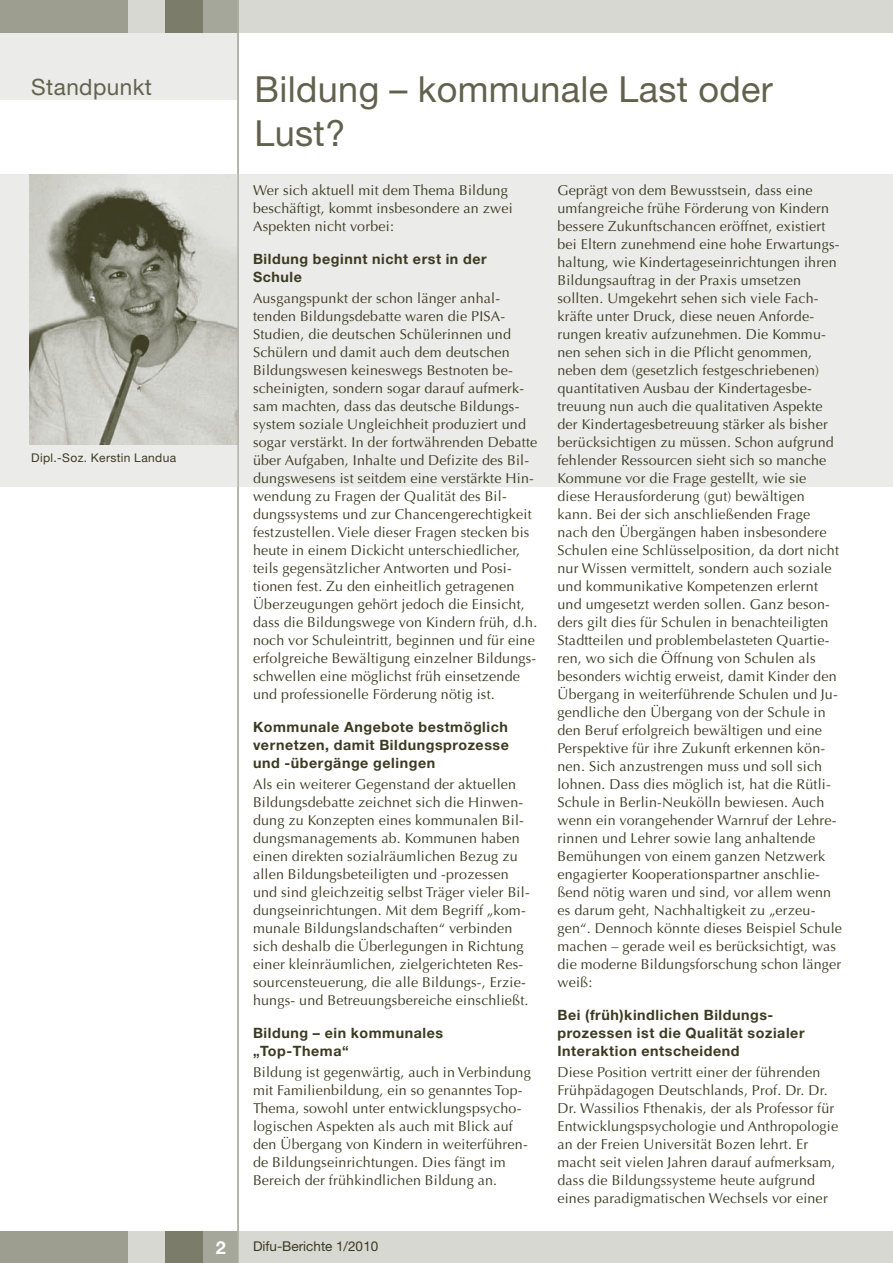
<style>
.page{position:relative;width:893px;height:1263px;background:#fff}
.page>*{position:absolute;margin:0;border:0;box-sizing:border-box;transform-origin:0 0}
.t1{font:36px/43.5px "Helvetica Neue";letter-spacing:.01em;color:#61624e}
.t2{font:22.5px "Helvetica Neue";letter-spacing:.02em;color:#61624e}
.t3{font:700 18px "Helvetica Neue";color:#fff}
.t4{font:14.25px/18px "Optima";letter-spacing:.015em;color:#3a3b21}
.t5{font:700 14.25px/18px "Helvetica Neue";letter-spacing:.04em;color:#3a3b21}
.t6{font:13.5px "Helvetica Neue";color:#3a3b21}
.t7{font:12px "Helvetica Neue";letter-spacing:.03em;color:#3a3b21}
</style>
<div class="page">
<div style="left:0;top:30px;width:238px;height:70px;background:#ebebe9"></div>
<div style="left:0;top:0;width:893px;height:33px;background:#d8d8d3"></div>
<div style="left:0;top:1231px;width:893px;height:32px;background:#d8d8d3"></div>
<div style="left:0;top:1231px;width:128px;height:32px;background:#9d9d90"></div>
<div style="left:0;top:0;width:128px;height:33px;background:#9d9d90"></div>
<div style="left:201px;top:0;width:38px;height:33px;background:#a6a79b"></div>
<div style="left:165px;top:0;width:38px;height:33px;background:#7b7c6a"></div>
<div style="left:200px;top:1231px;width:38px;height:32px;background:#a6a79b"></div>
<div style="left:165px;top:1231px;width:38px;height:32px;background:#7b7c6a"></div>
<div style="left:0;top:174px;width:892px;height:313px;background:#ebebe9"></div>
<img style="left:30px;top:174px;width:207px;height:271px">
<hr style="left:237px;top:0;width:2px;height:1239px;background:#b0b1a6">
<h2 class="t2" style="left:31px;top:74px;width:122px">Standpunkt</h2>
<h1 class="t1" style="left:254px;top:67px;width:520px">Bildung – kommunale Last oder<br>Lust?</h1>
<p class="t7" style="left:31px;top:451px;width:146px">Dipl.-Soz. Kerstin Landua</p>
<p class="t4" style="left:253px;top:181px;width:261px">Wer sich aktuell mit dem Thema Bildung beschäftigt, kommt insbesondere an zwei<br>Aspekten nicht vorbei:</p>
<p class="t5" style="left:253px;top:250px;width:235px">Bildung beginnt nicht erst in der<br>Schule</p>
<p class="t4" style="left:253px;top:289px;width:286px">Ausgangspunkt der schon länger anhal&shy;tenden Bildungsdebatte waren die PISA-Studien, die deutschen Schülerinnen und Schülern und damit auch dem deutschen Bildungswesen keineswegs Bestnoten be&shy;scheinigten, sondern sogar darauf aufmerk&shy;sam machten, dass das deutsche Bildungs&shy;system soziale Ungleichheit produziert und sogar verstärkt. In der fortwährenden Debatte über Aufgaben, Inhalte und Defizite des Bil&shy;dungswesens ist seitdem eine verstärkte Hin&shy;wendung zu Fragen der Qualität des Bil&shy;dungssystems und zur Chancengerechtigkeit festzustellen. Viele dieser Fragen stecken bis heute in einem Dickicht unterschiedlicher, teils gegensätzlicher Antworten und Posi&shy;tionen fest. Zu den einheitlich getragenen Überzeugungen gehört jedoch die Einsicht, dass die Bildungswege von Kindern früh, d.h. noch vor Schuleintritt, beginnen und für eine erfolgreiche Bewältigung einzelner Bildungs&shy;schwellen eine möglichst früh einsetzende und professionelle Förderung nötig ist.</p>
<p class="t5" style="left:253px;top:718px;width:257px;text-align:justify">Kommunale Angebote bestmöglich vernetzen, damit Bildungsprozesse und -übergänge gelingen</p>
<p class="t4" style="left:253px;top:775px;width:278px">Als ein weiterer Gegenstand der aktuellen Bildungsdebatte zeichnet sich die Hinwen&shy;dung zu Konzepten eines kommunalen Bil&shy;dungsmanagements ab. Kommunen haben einen direkten sozialräumlichen Bezug zu allen Bildungsbeteiligten und -prozessen und sind gleichzeitig selbst Träger vieler Bil&shy;dungseinrichtungen. Mit dem Begriff „kom&shy;munale Bildungslandschaften“ verbinden sich deshalb die Überlegungen in Richtung einer kleinräumlichen, zielgerichteten Res&shy;sourcensteuerung, die alle Bildungs-, Erzie&shy;hungs- und Betreuungsbereiche einschließt.</p>
<p class="t5" style="left:253px;top:1024px;width:192px">Bildung – ein kommunales „Top-Thema“</p>
<p class="t4" style="left:253px;top:1063px;width:279px">Bildung ist gegenwärtig, auch in Verbindung mit Familienbildung, ein so genanntes Top-Thema, sowohl unter entwicklungspsycho&shy;logischen Aspekten als auch mit Blick auf den Übergang von Kindern in weiterführen&shy;de Bildungseinrichtungen. Dies fängt im Bereich der frühkindlichen Bildung an.</p>
<p class="t3" style="left:216px;top:1236px;width:12px">2</p>
<p class="t6" style="left:253px;top:1238px;width:127px">Difu-Berichte 1/2010</p>
<p class="t4" style="left:557px;top:181px;width:286px">Geprägt von dem Bewusstsein, dass eine umfangreiche frühe Förderung von Kindern bessere Zukunftschancen eröffnet, existiert bei Eltern zunehmend eine hohe Erwartungs&shy;haltung, wie Kindertageseinrichtungen ihren Bildungsauftrag in der Praxis umsetzen sollten. Umgekehrt sehen sich viele Fach&shy;kräfte unter Druck, diese neuen Anforde&shy;rungen kreativ aufzunehmen. Die Kommu&shy;nen sehen sich in die Pflicht genommen, neben dem (gesetzlich festgeschriebenen) quantitativen Ausbau der Kindertagesbe&shy;treuung nun auch die qualitativen Aspekte der Kindertagesbetreuung stärker als bisher berücksichtigen zu müssen. Schon aufgrund fehlender Ressourcen sieht sich so manche Kommune vor die Frage gestellt, wie sie diese Herausforderung (gut) bewältigen kann. Bei der sich anschließenden Frage nach den Übergängen haben insbesondere Schulen eine Schlüsselposition, da dort nicht nur Wissen vermittelt, sondern auch soziale und kommunikative Kompetenzen erlernt und umgesetzt werden sollen. Ganz beson&shy;ders gilt dies für Schulen in benachteiligten Stadtteilen und problembelasteten Quartie&shy;ren, wo sich die Öffnung von Schulen als besonders wichtig erweist, damit Kinder den Übergang in weiterführende Schulen und Ju&shy;gendliche den Übergang von der Schule in den Beruf erfolgreich bewältigen und eine Perspektive für ihre Zukunft erkennen kön&shy;nen. Sich anzustrengen muss und soll sich lohnen. Dass dies möglich ist, hat die Rütli-Schule in Berlin-Neukölln bewiesen. Auch wenn ein vorangehender Warnruf der Lehre&shy;rinnen und Lehrer sowie lang anhaltende Bemühungen von einem ganzen Netzwerk engagierter Kooperationspartner anschlie&shy;ßend nötig waren und sind, vor allem wenn es darum geht, Nachhaltigkeit zu „erzeu&shy;gen“. Dennoch könnte dieses Beispiel Schule machen – gerade weil es berücksichtigt, was die moderne Bildungsforschung schon länger weiß:</p>
<p class="t5" style="left:557px;top:1006px;width:249px">Bei (früh)kindlichen Bildungs&shy;prozessen ist die Qualität sozialer<br>Interaktion entscheidend</p>
<p class="t4" style="left:557px;top:1063px;width:282px">Diese Position vertritt einer der führenden Frühpädagogen Deutschlands, Prof. Dr. Dr.<br>Dr. Wassilios Fthenakis, der als Professor für Entwicklungspsychologie und Anthropologie an der Freien Universität Bozen lehrt. Er macht seit vielen Jahren darauf aufmerksam, dass die Bildungssysteme heute aufgrund eines paradigmatischen Wechsels vor einer</p>
</div>
